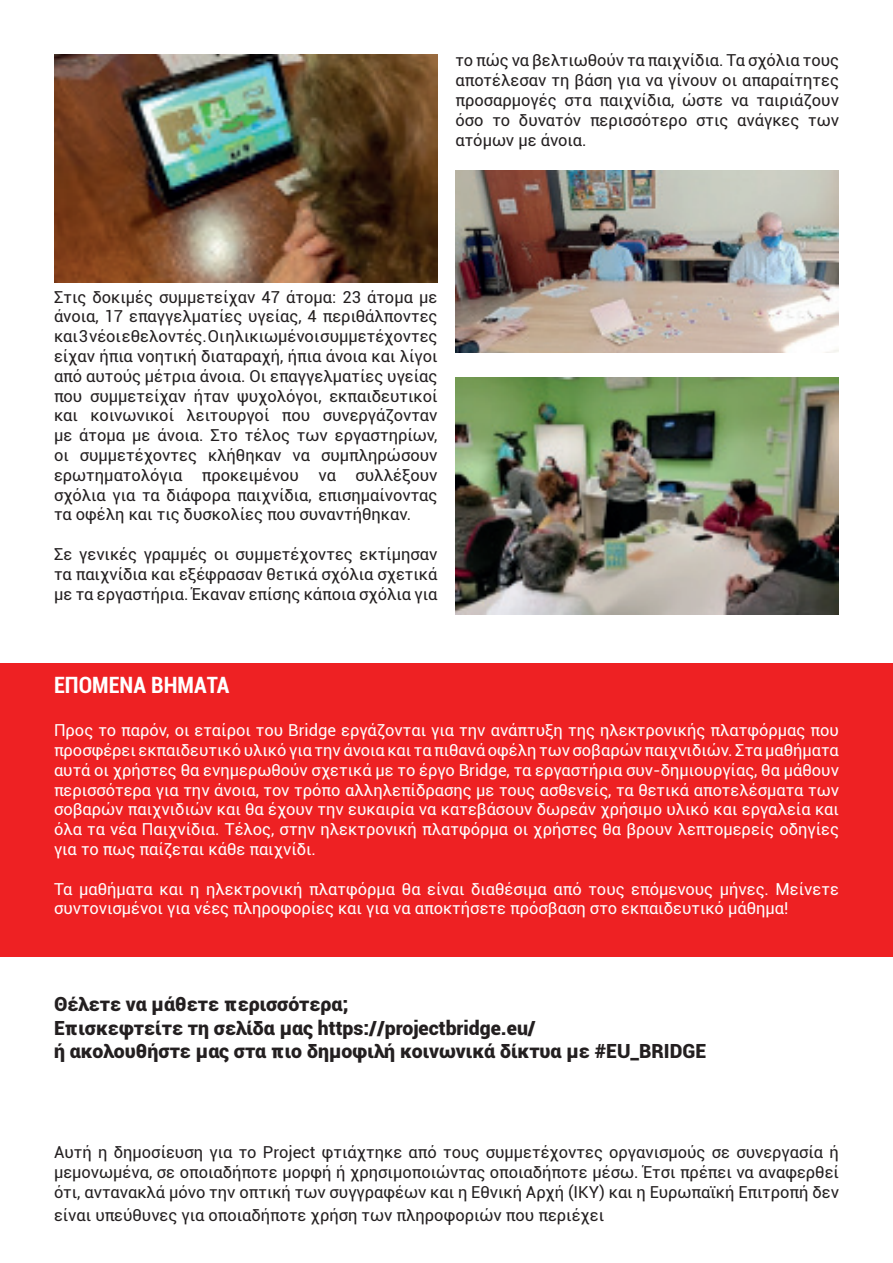
<style>
.page{position:relative;width:893px;height:1263px;background:#fff}
.page>*{position:absolute;margin:0;border:0;box-sizing:border-box;transform-origin:0 0}
.t1{font:700 condensed 22.5px "Roboto";color:#fff}
.t2{font:900 19.5px/23.4px "Roboto";color:#231f20}
.t3{font:16.5px/19.8px "Roboto";color:#231f20;text-align:justify}
.t4{font:16.5px/19.8px "Roboto";color:#fff;text-align:justify}
</style>
<div class="page">
<img style="left:54px;top:54px;width:383px;height:229px">
<img style="left:455px;top:171px;width:384px;height:181px">
<img style="left:455px;top:377px;width:384px;height:238px">
<div style="left:0;top:663px;width:893px;height:293px;background:#ee2123"></div>
<p class="t3" style="left:455px;top:50px;width:385px">το πώς να βελτιωθούν τα παιχνίδια. Τα σχόλια τους αποτέλεσαν τη βάση για να γίνουν οι απαραίτητες προσαρμογές στα παιχνίδια, ώστε να ταιριάζουν όσο το δυνατόν περισσότερο στις ανάγκες των ατόμων με άνοια.</p>
<p class="t3" style="left:54px;top:286px;width:385px">Στις δοκιμές συμμετείχαν 47 άτομα: 23 άτομα με άνοια, 17 επαγγελματίες υγείας, 4 περιθάλποντες και 3 νέοι εθελοντές. Οι ηλικιωμένοι συμμετέχοντες είχαν ήπια νοητική διαταραχή, ήπια άνοια και λίγοι από αυτούς μέτρια άνοια. Οι επαγγελματίες υγείας που συμμετείχαν ήταν ψυχολόγοι, εκπαιδευτικοί και κοινωνικοί λειτουργοί που συνεργάζονταν με άτομα με άνοια. Στο τέλος των εργαστηρίων, οι συμμετέχοντες κλήθηκαν να συμπληρώσουν ερωτηματολόγια προκειμένου να συλλέξουν σχόλια για τα διάφορα παιχνίδια, επισημαίνοντας τα οφέλη και τις δυσκολίες που συναντήθηκαν.</p>
<p class="t3" style="left:54px;top:544px;width:385px">Σε γενικές γραμμές οι συμμετέχοντες εκτίμησαν τα παιχνίδια και εξέφρασαν θετικά σχόλια σχετικά με τα εργαστήρια. Έκαναν επίσης κάποια σχόλια για</p>
<h1 class="t1" style="left:54px;top:669px;width:177px">ΕΠΌΜΕΝΑ ΒΉΜΑΤΑ</h1>
<p class="t4" style="left:54px;top:720px;width:786px">Προς το παρόν, οι εταίροι του Bridge εργάζονται για την ανάπτυξη της ηλεκτρονικής πλατφόρμας που προσφέρει εκπαιδευτικό υλικό για την άνοια και τα πιθανά οφέλη των σοβαρών παιχνιδιών. Στα μαθήματα αυτά οι χρήστες θα ενημερωθούν σχετικά με το έργο Bridge, τα εργαστήρια συν-δημιουργίας, θα μάθουν περισσότερα για την άνοια, τον τρόπο αλληλεπίδρασης με τους ασθενείς, τα θετικά αποτελέσματα των σοβαρών παιχνιδιών και θα έχουν την ευκαιρία να κατεβάσουν δωρεάν χρήσιμο υλικό και εργαλεία και όλα τα νέα Παιχνίδια. Τέλος, στην ηλεκτρονική πλατφόρμα οι χρήστες θα βρουν λεπτομερείς οδηγίες για το πως παίζεται κάθε παιχνίδι.</p>
<p class="t4" style="left:54px;top:878px;width:786px">Τα μαθήματα και η ηλεκτρονική πλατφόρμα θα είναι διαθέσιμα από τους επόμενους μήνες. Μείνετε συντονισμένοι για νέες πληροφορίες και για να αποκτήσετε πρόσβαση στο εκπαιδευτικό μάθημα!</p>
<p class="t2" style="left:54px;top:992px;width:654px">Θέλετε να μάθετε περισσότερα;<br>Επισκεφτείτε τη σελίδα μας https://projectbridge.eu/<br>ή ακολουθήστε μας στα πιο δημοφιλή κοινωνικά δίκτυα με #EU_BRIDGE</p>
<p class="t3" style="left:54px;top:1142px;width:786px">Αυτή η δημοσίευση για το Project φτιάχτηκε από τους συμμετέχοντες οργανισμούς σε συνεργασία ή μεμονωμένα, σε οποιαδήποτε μορφή ή χρησιμοποιώντας οποιαδήποτε μέσω. Έτσι πρέπει να αναφερθεί ότι, αντανακλά μόνο την οπτική των συγγραφέων και η Εθνική Αρχή (ΙΚΥ) και η Ευρωπαϊκή Επιτροπή δεν</p>
<p class="t3" style="left:54px;top:1205px;width:552px">είναι υπεύθυνες για οποιαδήποτε χρήση των πληροφοριών που περιέχει</p>
</div>
